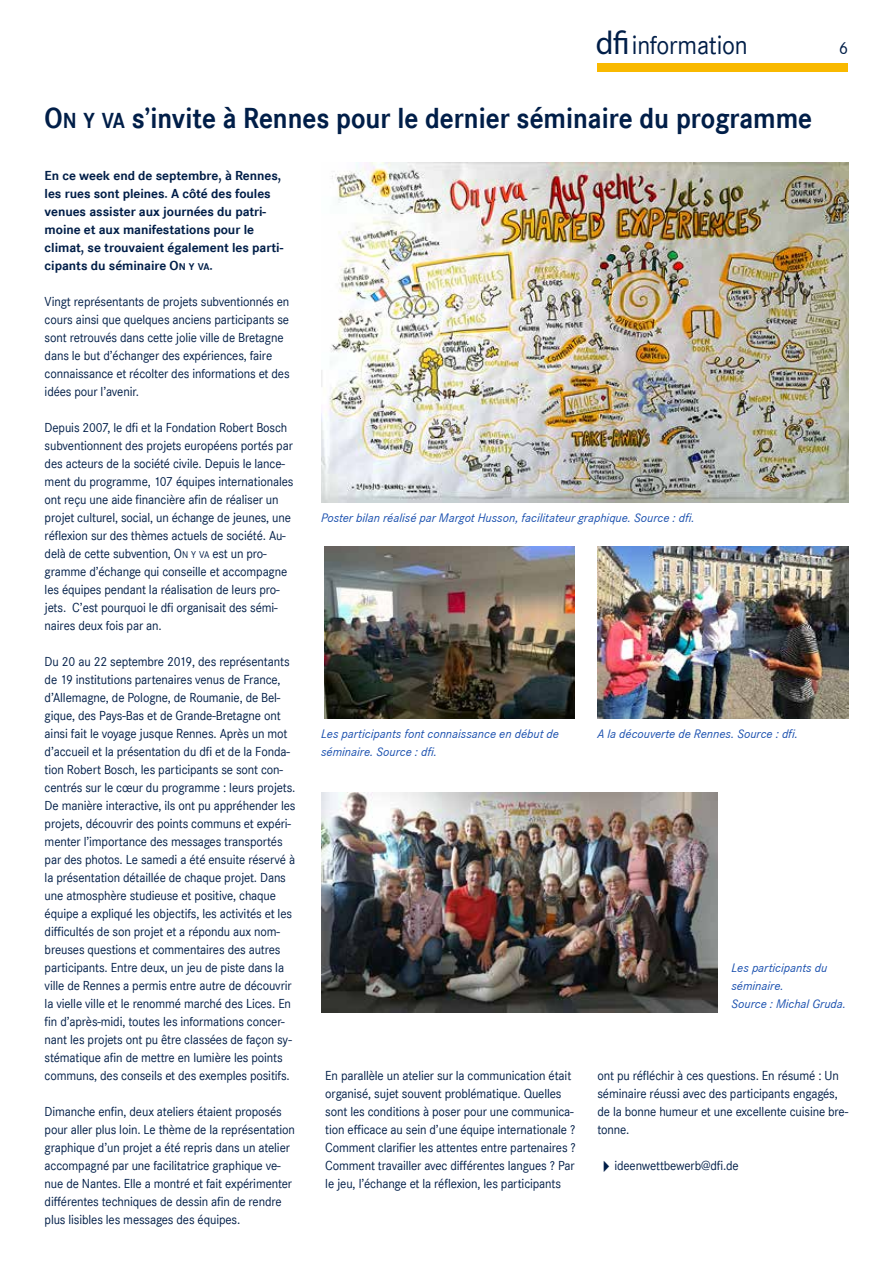
<style>
.page{position:relative;width:893px;height:1263px;background:#fff}
.page>*{position:absolute;margin:0;border:0;box-sizing:border-box;transform-origin:0 0}
.t1{font:700 30px "Corporate S";color:#001e48;scale:.9 1}
.t2{font:27px "Corporate S";letter-spacing:-.01em;color:#001e48;scale:.95 1}
.t3{font:18px "Corporate S";color:#001e48}
.t4{font:13.5px/18px "Corporate S";letter-spacing:-.01em;color:#001e48;scale:.95 1}
.t5{font:700 13.5px/18px "Corporate S";letter-spacing:-.005em;color:#001e48}
.t6{font:italic 12.75px/18px "Corporate S";color:#194fae}
.s1{font-family:"Myriad Pro";font-size:33px}
.s2{font-style:inherit}
.s3{font-size:22.5px}
.s4{font-size:10.2px}
</style>
<div class="page">
<div style="left:597px;top:63px;width:251px;height:9px;background:#f9b900"></div>
<img style="left:321px;top:162px;width:527px;height:340px">
<img style="left:321px;top:792px;width:396px;height:220px">
<img style="left:324px;top:546px;width:251px;height:173px">
<img style="left:597px;top:546px;width:251px;height:173px">
<h2 class="t2" style="left:596px;top:30px;width:161px"><span class="s1">dfi</span>information</h2>
<h3 class="t3" style="left:839px;top:38px;width:11px">6</h3>
<h1 class="t1" style="left:45px;top:101px;width:854px"><span class="s2">O</span><span class="s3">N Y VA</span> s’invite à Rennes pour le dernier séminaire du programme</h1>
<p class="t5" style="left:45px;top:167px;width:240px">En ce week end de septembre, à Rennes, les rues sont pleines. A côté des foules venues assister aux journées du patri&shy;moine et aux manifestations pour le climat, se trouvaient également les parti&shy;cipants du séminaire <span class="s2">O</span><span class="s4">N Y VA</span>.</p>
<p class="t4" style="left:45px;top:293px;width:259px">Vingt représentants de projets subventionnés en cours ainsi que quelques anciens participants se sont retrouvés dans cette jolie ville de Bretagne dans le but d’échanger des expériences, faire connaissance et récolter des informations et des idées pour l’avenir.</p>
<p class="t4" style="left:45px;top:419px;width:263px">Depuis 2007, le dfi et la Fondation Robert Bosch subventionnent des projets européens portés par des acteurs de la société civile. Depuis le lance&shy;ment du programme, 107 équipes internationales ont reçu une aide financière afin de réaliser un projet culturel, social, un échange de jeunes, une réflexion sur des thèmes actuels de société. Au&shy;delà de cette subvention, <span class="s2">O</span><span class="s4">N Y VA</span> est un pro&shy;gramme d’échange qui conseille et accompagne les équipes pendant la réalisation de leurs pro&shy;jets. C’est pourquoi le dfi organisait des sémi&shy;naires deux fois par an.</p>
<p class="t4" style="left:45px;top:653px;width:266px">Du 20 au 22 septembre 2019, des représentants de 19 institutions partenaires venus de France, d’Allemagne, de Pologne, de Roumanie, de Bel&shy;gique, des Pays-Bas et de Grande-Bretagne ont ainsi fait le voyage jusque Rennes. Après un mot d’accueil et la présentation du dfi et de la Fonda&shy;tion Robert Bosch, les participants se sont con&shy;centrés sur le cœur du programme : leurs projets.<br>De manière interactive, ils ont pu appréhender les projets, découvrir des points communs et expéri&shy;menter l’importance des messages transportés par des photos. Le samedi a été ensuite réservé à la présentation détaillée de chaque projet. Dans une atmosphère studieuse et positive, chaque équipe a expliqué les objectifs, les activités et les difficultés de son projet et a répondu aux nom&shy;breuses questions et commentaires des autres participants. Entre deux, un jeu de piste dans la ville de Rennes a permis entre autre de découvrir la vielle ville et le renommé marché des Lices. En fin d’après-midi, toutes les informations concer&shy;nant les projets ont pu être classées de façon sy&shy;stématique afin de mettre en lumière les points communs, des conseils et des exemples positifs.</p>
<p class="t4" style="left:45px;top:1103px;width:265px">Dimanche enfin, deux ateliers étaient proposés pour aller plus loin. Le thème de la représentation graphique d’un projet a été repris dans un atelier accompagné par une facilitatrice graphique ve&shy;nue de Nantes. Elle a montré et fait expérimenter différentes techniques de dessin afin de rendre plus lisibles les messages des équipes.</p>
<p class="t6" style="left:321px;top:509px;width:375px">Poster bilan réalisé par Margot Husson, facilitateur graphique. Source : dfi.</p>
<p class="t6" style="left:321px;top:725px;width:239px">Les participants font connaissance en début de</p>
<p class="t6" style="left:597px;top:725px;width:202px">A la découverte de Rennes. Source : dfi.</p>
<p class="t6" style="left:321px;top:743px;width:118px">séminaire. Source : dfi.</p>
<p class="t6" style="left:731px;top:959px;width:116px">Les participants du séminaire.<br>Source : Michal Gruda.</p>
<p class="t4" style="left:325px;top:1067px;width:265px">En parallèle un atelier sur la communication était organisé, sujet souvent problématique. Quelles sont les conditions à poser pour une communica&shy;tion efficace au sein d’une équipe internationale ?<br>Comment clarifier les attentes entre partenaires ?<br>Comment travailler avec différentes langues ? Par le jeu, l’échange et la réflexion, les participants</p>
<p class="t4" style="left:597px;top:1067px;width:265px">ont pu réfléchir à ces questions. En résumé : Un séminaire réussi avec des participants engagés, de la bonne humeur et une excellente cuisine bre&shy;tonne.</p>
<p class="t4" style="left:597px;top:1157px;width:150px">✔ideenwettbewerb@dfi.de</p>
</div>
